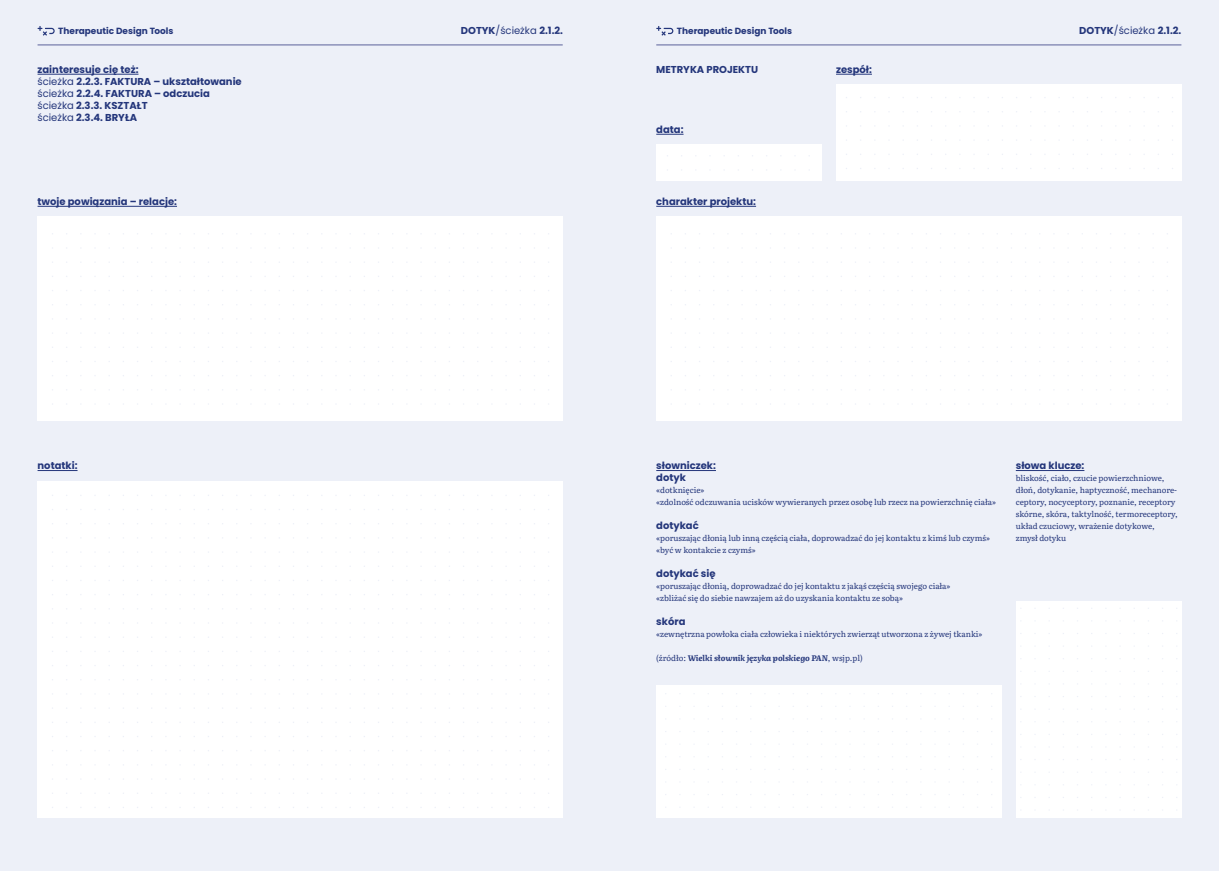
<style>
.page{position:relative;width:1219px;height:871px;background:#fff}
.page>*{position:absolute;margin:0;border:0;box-sizing:border-box;transform-origin:0 0}
.POPPINS_REGULAR{font:700 10px "Poppins";color:#24367b}
._1_H_1_BLUE_UNDER{font:700 10px "Poppins";color:#24367b}
._1_TOP_HEAD_POPPINS_REGULAR{font:700 10px "Poppins";color:#24367b}
._2_H_2_BLUE_BOLD{font:700 10px "Poppins";color:#24367b}
.t1{font:700 8.9px "Poppins";color:#24367b}
.Body_TXT_BLUE_NO_DROP_4mm{font:8px/12px "Literata";color:#24367b}
.Body_TXT_BLUE_NO_DROP_4mm-2{font:italic 8px "Literata";letter-spacing:-.01em;color:#24367b}
.s1{font-weight:400}
.s2{font-style:normal}
</style>
<div class="page">
<div style="left:0;top:0;width:1219px;height:870px;background:#edf0f8"></div>
<div style="left:656px;top:685px;width:346px;height:132px;background:#fff"></div>
<div style="left:38px;top:481px;width:525px;height:336px;background:#fff"></div>
<hr style="left:656px;top:45px;width:525px;height:1px;background:#5c629a">
<hr style="left:38px;top:45px;width:525px;height:1px;background:#5c629a">
<svg style="left:656px;top:26px;width:17px;height:10px"></svg>
<svg style="left:38px;top:26px;width:17px;height:10px"></svg>
<hr style="left:38px;top:470px;width:40px;height:1px;background:#24367b">
<hr style="left:38px;top:206px;width:139px;height:1px;background:#24367b">
<div style="left:38px;top:217px;width:525px;height:204px;background:#fff"></div>
<div style="left:656px;top:217px;width:525px;height:204px;background:#fff"></div>
<div style="left:836px;top:85px;width:345px;height:96px;background:#fff"></div>
<div style="left:656px;top:145px;width:166px;height:36px;background:#fff"></div>
<div style="left:1016px;top:601px;width:165px;height:216px;background:#fff"></div>
<svg style="left:656px;top:134px;width:27px;height:1px"></svg>
<hr style="left:836px;top:74px;width:36px;height:1px;background:#24367b">
<hr style="left:656px;top:206px;width:100px;height:1px;background:#24367b">
<hr style="left:38px;top:74px;width:100px;height:1px;background:#24367b">
<hr style="left:656px;top:470px;width:60px;height:1px;background:#24367b">
<hr style="left:1016px;top:470px;width:68px;height:1px;background:#24367b">
<p class="_1_TOP_HEAD_POPPINS_REGULAR" style="left:461px;top:25px;width:104px">DOTYK<span class="s1">/ścieżka</span> 2.1.2.</p>
<p class="t1" style="left:58px;top:26px;width:117px">Therapeutic Design Tools</p>
<p class="t1" style="left:677px;top:26px;width:117px">Therapeutic Design Tools</p>
<p class="POPPINS_REGULAR" style="left:656px;top:63px;width:103px">METRYKA PROJEKTU</p>
<p class="_1_H_1_BLUE_UNDER" style="left:38px;top:63px;width:102px">zainteresuje cię też:</p>
<p class="POPPINS_REGULAR" style="left:38px;top:75px;width:206px"><span class="s1">ścieżka</span> 2.2.3. FAKTURA – ukształtowanie</p>
<p class="POPPINS_REGULAR" style="left:38px;top:87px;width:174px"><span class="s1">ścieżka</span> 2.2.4. FAKTURA – odczucia</p>
<p class="POPPINS_REGULAR" style="left:38px;top:99px;width:112px"><span class="s1">ścieżka</span> 2.3.3. KSZTAŁT</p>
<p class="POPPINS_REGULAR" style="left:38px;top:111px;width:101px"><span class="s1">ścieżka</span> 2.3.4. BRYŁA</p>
<p class="POPPINS_REGULAR" style="left:38px;top:195px;width:141px">twoje powiązania – relacje:</p>
<p class="POPPINS_REGULAR" style="left:656px;top:123px;width:29px">data:</p>
<p class="POPPINS_REGULAR" style="left:656px;top:195px;width:101px">charakter projektu:</p>
<p class="POPPINS_REGULAR" style="left:836px;top:63px;width:37px">zespół:</p>
<p class="_1_TOP_HEAD_POPPINS_REGULAR" style="left:1079px;top:25px;width:104px">DOTYK<span class="s1">/ścieżka</span> 2.1.2.</p>
<p class="POPPINS_REGULAR" style="left:38px;top:459px;width:41px">notatki:</p>
<p class="_1_H_1_BLUE_UNDER" style="left:656px;top:459px;width:61px">słowniczek:</p>
<p class="_2_H_2_BLUE_BOLD" style="left:656px;top:471px;width:31px">dotyk</p>
<p class="Body_TXT_BLUE_NO_DROP_4mm" style="left:656px;top:483px;width:50px">«dotknięcie»</p>
<p class="Body_TXT_BLUE_NO_DROP_4mm" style="left:656px;top:495px;width:341px">«zdolność odczuwania ucisków wywieranych przez osobę lub rzecz na powierzchnię ciała»</p>
<p class="_2_H_2_BLUE_BOLD" style="left:656px;top:519px;width:44px">dotykać</p>
<p class="Body_TXT_BLUE_NO_DROP_4mm" style="left:656px;top:531px;width:335px">«poruszając dłonią lub inną częścią ciała, doprowadzać do jej kontaktu z kimś lub czymś»</p>
<p class="Body_TXT_BLUE_NO_DROP_4mm" style="left:656px;top:543px;width:101px">«być w kontakcie z czymś»</p>
<p class="_2_H_2_BLUE_BOLD" style="left:656px;top:567px;width:61px">dotykać się</p>
<p class="Body_TXT_BLUE_NO_DROP_4mm" style="left:656px;top:579px;width:296px">«poruszając dłonią, doprowadzać do jej kontaktu z jakąś częścią swojego ciała»</p>
<p class="Body_TXT_BLUE_NO_DROP_4mm" style="left:656px;top:591px;width:248px">«zbliżać się do siebie nawzajem aż do uzyskania kontaktu ze sobą»</p>
<p class="_2_H_2_BLUE_BOLD" style="left:656px;top:615px;width:31px">skóra</p>
<p class="Body_TXT_BLUE_NO_DROP_4mm" style="left:656px;top:627px;width:328px">«zewnętrzna powłoka ciała człowieka i niektórych zwierząt utworzona z żywej tkanki»</p>
<p class="Body_TXT_BLUE_NO_DROP_4mm-2" style="left:656px;top:652px;width:208px"><span class="s2">(źródło:</span> Wielki słownik języka polskiego PAN<span class="s2">, wsjp.pl)</span></p>
<p class="_1_H_1_BLUE_UNDER" style="left:1016px;top:459px;width:70px">słowa klucze:</p>
<p class="Body_TXT_BLUE_NO_DROP_4mm" style="left:1016px;top:471px;width:163px">bliskość, ciało, czucie powierzchniowe, dłoń, dotykanie, haptyczność, mechanore&shy;ceptory, nocyceptory, poznanie, receptory skórne, skóra, taktylność, termoreceptory, układ czuciowy, wrażenie dotykowe, zmysł dotyku</p>
</div>
